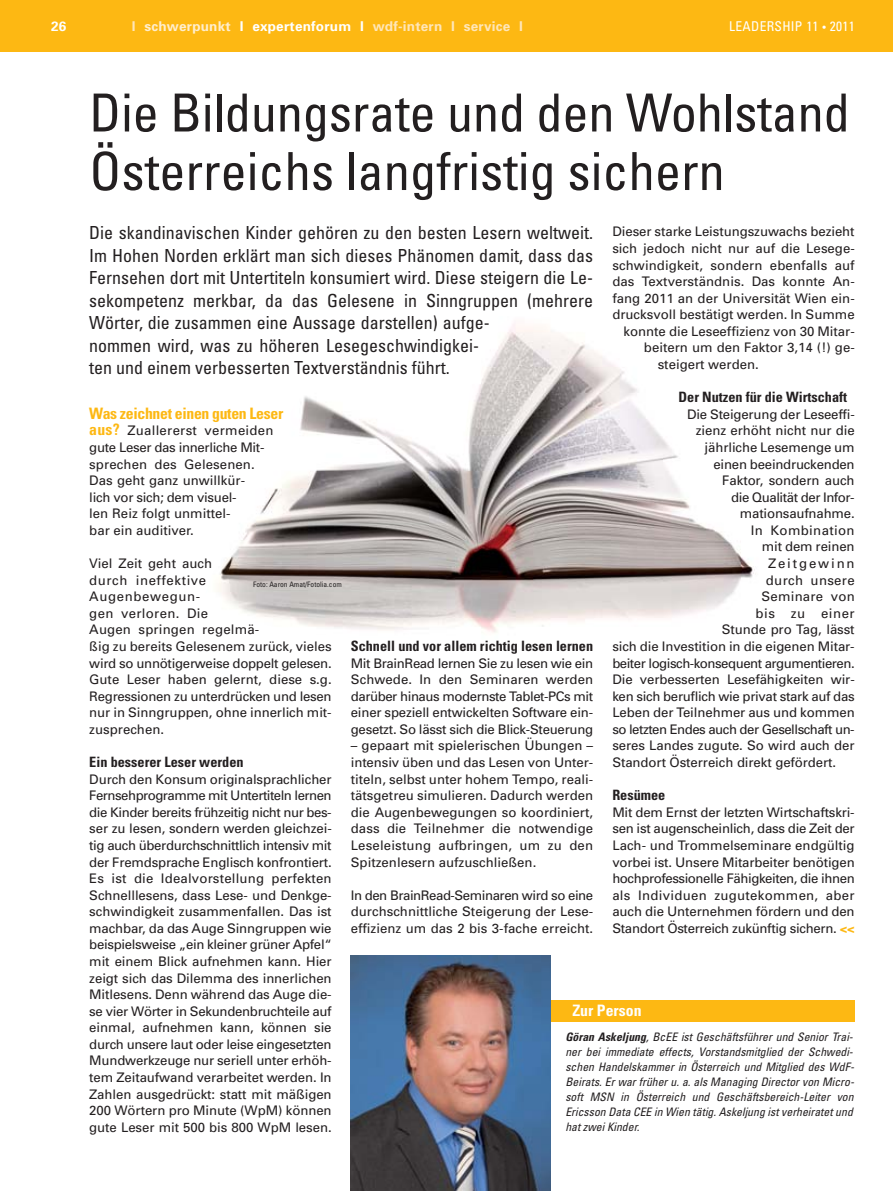
<style>
.page{position:relative;width:893px;height:1191px;background:#fff}
.page>*{position:absolute;margin:0;border:0;box-sizing:border-box;transform-origin:0 0}
.t1{font:condensed 52.5px/58.5px "Univers";color:#231f20}
.t2{font:condensed 18px/22.5px "Univers";color:#231f20}
.t3{font:700 condensed 15.75px "Univers";letter-spacing:-.02em;color:#fdb813}
.t4{font:700 condensed 15.75px "Univers";color:#fff}
.t5{font:700 condensed 14.25px "Univers";color:#231f20}
.t6{font:700 13.5px "Univers";letter-spacing:.015em;color:#ffe6b9}
.t7{font:condensed 13.5px "Univers";letter-spacing:.02em;color:#fff}
.t8{font:700 13.5px "Univers";color:#fff}
.t9{font:13.2px/16.6px "Univers";letter-spacing:-.005em;color:#231f20;text-align:justify}
.t10{font:13.2px "Univers";letter-spacing:-.035em;color:#231f20}
.t11{font:13.2px "Univers";letter-spacing:-.025em;color:#231f20}
.t12{font:13.2px "Univers";letter-spacing:.025em;color:#231f20}
.t13{font:13.2px "Univers";letter-spacing:-.03em;color:#231f20}
.t14{font:13.2px "Univers";letter-spacing:.02em;color:#231f20}
.t15{font:13.2px "Univers";letter-spacing:.14em;color:#231f20}
.t16{font:13.2px "Univers";letter-spacing:.04em;color:#231f20}
.t17{font:italic condensed 11.7px/15px "Univers";color:#231f20;text-align:justify}
.t18{font:condensed 7.5px "Univers";color:#231f20}
.s1{color:#ffeece}
.s2{color:#fff}
.s3{font-size:10.5px}
.s4{font-weight:700;color:#fdb813}
.s5{font-weight:700;font-stretch:condensed;font-size:15.75px;color:#fdb813}
.s6{font-weight:700}
</style>
<div class="page">
<div style="left:0;top:0;width:893px;height:51px;background:#fdb813"></div>
<div style="left:351px;top:999px;width:504px;height:22px;background:#fdb813"></div>
<img style="left:351px;top:955px;width:200px;height:235px">
<img style="left:218px;top:323px;width:538px;height:310px">
<p class="t8" style="left:51px;top:21px;width:17px">26</p>
<p class="t6" style="left:132px;top:21px;width:393px">I <span class="s1">schwerpunkt</span> <span class="s2">I expertenforum I</span> wdf-intern I service I</p>
<p class="t7" style="left:729px;top:21px;width:127px">LEADERSHIP 11 <span class="s3">•</span> 2011</p>
<h1 class="t1" style="left:89px;top:88px;width:762px">Die Bildungsrate und den Wohlstand<br>Österreichs langfristig sichern</h1>
<p class="t2" style="left:89px;top:223px;width:505px">Die skandinavischen Kinder gehören zu den besten Lesern weltweit.<br>Im Hohen Norden erklärt man sich dieses Phänomen damit, dass das Fernsehen dort mit Untertiteln konsumiert wird. Diese steigern die Le&shy;sekompetenz merkbar, da das Gelesene in Sinngruppen (mehrere Wörter, die zusammen eine Aussage darstellen) aufge-<br>nommen wird, was zu höheren Lesegeschwindigkei-<br>ten und einem verbesserten Textverständnis führt.</p>
<p class="t9" style="left:612px;top:225px;width:244px">Dieser starke Leistungszuwachs bezieht</p>
<p class="t9" style="left:612px;top:241px;width:244px">sich jedoch nicht nur auf die Lesege-</p>
<p class="t9" style="left:612px;top:258px;width:244px">schwindigkeit, sondern ebenfalls auf</p>
<p class="t9" style="left:612px;top:274px;width:244px">das Textverständnis. Das konnte An-</p>
<p class="t9" style="left:612px;top:291px;width:244px">fang 2011 an der Universität Wien ein-</p>
<p class="t9" style="left:612px;top:307px;width:244px">drucksvoll bestätigt werden. In Summe</p>
<p class="t9" style="left:623px;top:324px;width:233px">konnte die Leseeffizienz von 30 Mitar-</p>
<p class="t9" style="left:644px;top:341px;width:212px">beitern um den Faktor 3,14 (!) ge-</p>
<p class="t9" style="left:658px;top:357px;width:103px">steigert werden.</p>
<p class="t5" style="left:678px;top:392px;width:170px">Der Nutzen für die Wirtschaft</p>
<p class="t9" style="left:687px;top:407px;width:169px">Die Steigerung der Leseeffi-</p>
<p class="t9" style="left:696px;top:423px;width:160px">zienz erhöht nicht nur die</p>
<p class="t9" style="left:705px;top:440px;width:152px">jährliche Lesemenge um</p>
<p class="t9" style="left:713px;top:457px;width:143px">einen beeindruckenden</p>
<p class="t9" style="left:722px;top:473px;width:134px">Faktor, sondern auch</p>
<p class="t13" style="left:731px;top:492px;width:125px">die Qualität der Infor-</p>
<p class="t9" style="left:740px;top:506px;width:116px">mationsaufnahme.</p>
<p class="t12" style="left:751px;top:525px;width:105px">In Kombination</p>
<p class="t9" style="left:762px;top:539px;width:94px">mit dem reinen</p>
<p class="t15" style="left:768px;top:558px;width:88px">Zeitgewinn</p>
<p class="t12" style="left:766px;top:575px;width:90px">durch unsere</p>
<p class="t14" style="left:761px;top:591px;width:95px">Seminare von</p>
<p class="t16" style="left:756px;top:608px;width:101px">bis zu einer</p>
<p class="t9" style="left:722px;top:622px;width:134px">Stunde pro Tag, lässt</p>
<p class="t9" style="left:612px;top:639px;width:244px">sich die Investition in die eigenen Mitar-</p>
<p class="t10" style="left:612px;top:658px;width:244px">beiter logisch-konsequent argumentieren.</p>
<p class="t9" style="left:612px;top:672px;width:244px">Die verbesserten Lesefähigkeiten wir-</p>
<p class="t11" style="left:612px;top:691px;width:244px">ken sich beruflich wie privat stark auf das</p>
<p class="t9" style="left:612px;top:705px;width:244px">Leben der Teilnehmer aus und kommen</p>
<p class="t10" style="left:612px;top:724px;width:244px">so letzten Endes auch der Gesellschaft un-</p>
<p class="t9" style="left:612px;top:738px;width:244px">seres Landes zugute. So wird auch der</p>
<p class="t9" style="left:612px;top:755px;width:225px">Standort Österreich direkt gefördert.</p>
<p class="t5" style="left:612px;top:790px;width:55px">Resümee</p>
<p class="t9" style="left:612px;top:805px;width:244px">Mit dem Ernst der letzten Wirtschaftskri&shy;sen ist augenscheinlich, dass die Zeit der Lach- und Trommelseminare endgültig vorbei ist. Unsere Mitarbeiter benötigen hochprofessionelle Fähigkeiten, die ihnen als Individuen zugutekommen, aber auch die Unternehmen fördern und den Standort Österreich zukünftig sichern. <span class="s4">&lt;&lt;</span></p>
<p class="t3" style="left:89px;top:407px;width:195px">Was zeichnet einen guten Leser</p>
<p class="t9" style="left:89px;top:423px;width:186px;text-align:left"><span class="s5">aus?</span> Zuallererst vermeiden gute Leser das innerliche Mit&shy;sprechen des Gelesenen.<br>Das geht ganz unwillkür-<br>lich vor sich; dem visuel-<br>len Reiz folgt unmittel-<br>bar ein auditiver.</p>
<p class="t9" style="left:89px;top:556px;width:244px;text-align:left">Viel Zeit geht auch<br>durch ineffektive<br>Augenbewegun-<br>gen verloren. Die<br>Augen springen regelmä-<br>ßig zu bereits Gelesenem zurück, vieles wird so unnötigerweise doppelt gelesen.<br>Gute Leser haben gelernt, diese s.g.<br>Regressionen zu unterdrücken und lesen nur in Sinngruppen, ohne innerlich mit&shy;zusprechen.</p>
<p class="t5" style="left:89px;top:756px;width:156px">Ein besserer Leser werden</p>
<p class="t9" style="left:89px;top:771px;width:244px">Durch den Konsum originalsprachlicher Fernsehprogramme mit Untertiteln lernen die Kinder bereits frühzeitig nicht nur bes&shy;ser zu lesen, sondern werden gleichzei&shy;tig auch überdurchschnittlich intensiv mit der Fremdsprache Englisch konfrontiert.<br>Es ist die Idealvorstellung perfekten Schnelllesens, dass Lese- und Denkge&shy;schwindigkeit zusammenfallen. Das ist machbar, da das Auge Sinngruppen wie beispielsweise „ein kleiner grüner Apfel“ mit einem Blick aufnehmen kann. Hier zeigt sich das Dilemma des innerlichen Mitlesens. Denn während das Auge die&shy;se vier Wörter in Sekundenbruchteile auf einmal, aufnehmen kann, können sie durch unsere laut oder leise eingesetzten Mundwerkzeuge nur seriell unter erhöh&shy;tem Zeitaufwand verarbeitet werden. In Zahlen ausgedrückt: statt mit mäßigen 200 Wörtern pro Minute (WpM) können gute Leser mit 500 bis 800 WpM lesen.</p>
<p class="t18" style="left:253px;top:582px;width:90px">Foto: Aaron Amat/Fotolia.com</p>
<p class="t5" style="left:351px;top:640px;width:244px">Schnell und vor allem richtig lesen lernen</p>
<p class="t9" style="left:351px;top:655px;width:244px">Mit BrainRead lernen Sie zu lesen wie ein Schwede. In den Seminaren werden darüber hinaus modernste Tablet-PCs mit einer speziell entwickelten Software ein&shy;gesetzt. So lässt sich die Blick-Steuerung</p>
<p class="t9" style="left:351px;top:738px;width:244px">– gepaart mit spielerischen Übungen – intensiv üben und das Lesen von Unter&shy;titeln, selbst unter hohem Tempo, reali&shy;tätsgetreu simulieren. Dadurch werden die Augenbewegungen so koordiniert, dass die Teilnehmer die notwendige Leseleistung aufbringen, um zu den Spitzenlesern aufzuschließen.</p>
<p class="t9" style="left:351px;top:888px;width:244px">In den BrainRead-Seminaren wird so eine durchschnittliche Steigerung der Lese - effizienz um das 2 bis 3-fache erreicht.</p>
<p class="t4" style="left:572px;top:1004px;width:71px">Zur Person</p>
<p class="t17" style="left:565px;top:1030px;width:292px"><span class="s6">Göran Askeljung</span>, BcEE ist Geschäftsführer und Senior Trai&shy;ner bei immediate effects, Vorstandsmitglied der Schwedi&shy;schen Handelskammer in Österreich und Mitglied des WdF-Beirats. Er war früher u. a. als Managing Director von Micro&shy;soft MSN in Österreich und Geschäftsbereich-Leiter von Ericsson Data CEE in Wien tätig.Askeljung istverheiratetund hatzweiKinder.</p>
</div>
